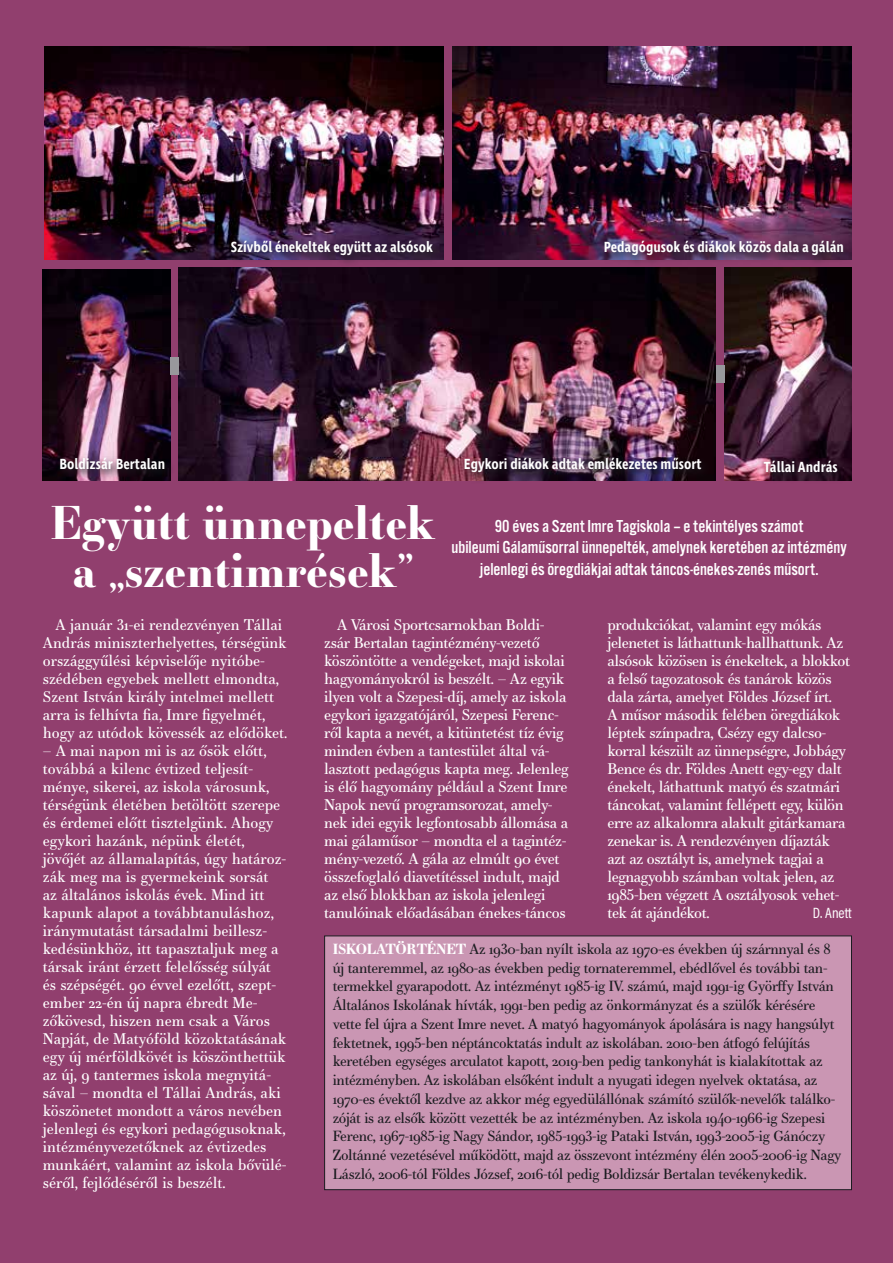
<style>
.page{position:relative;width:893px;height:1263px;background:#913f6e}
.page>*{position:absolute;margin:0;border:0;box-sizing:border-box;transform-origin:0 0}
.t1{font:700 45px/48px "Essonnes Display";color:#fff;text-align:center}
.t2{font:18px/21.6px "Alternate Got No 3 D";color:#fff;text-align:center}
.t3{font:15px/18px "Essonnes Text";letter-spacing:-.02em;color:#fff}
.t4{font:15px/18px "Essonnes Text";color:#fff}
.t5{font:600 15px "Ingra Cd";color:#fff}
.t6{font:15px "Acumin Pro Cond";color:#fff}
.t7{font:14.25px/18.8px "Essonnes Text";letter-spacing:-.02em;color:#1b1c20}
.s1{font-weight:700;color:#fff}
</style>
<div class="page">
<div style="left:324px;top:935px;width:528px;height:255px;background:#ca96b3;border:1px solid #1b1c20"></div>
<img style="left:452px;top:47px;width:400px;height:212px">
<img style="left:44px;top:47px;width:400px;height:212px">
<img style="left:178px;top:268px;width:538px;height:212px">
<svg style="left:226px;top:236px;width:216px;height:27px;background:#44294e"></svg>
<img style="left:724px;top:268px;width:128px;height:212px">
<img style="left:43px;top:270px;width:127px;height:210px">
<img style="left:599px;top:236px;width:253px;height:26px">
<img style="left:459px;top:454px;width:252px;height:27px">
<svg style="left:55px;top:454px;width:116px;height:27px;background:#442e3e"></svg>
<svg style="left:759px;top:457px;width:88px;height:24px;background:#3b1c2e"></svg>
<div style="left:716px;top:366px;width:8px;height:17px;background:#98989c"></div>
<div style="left:170px;top:357px;width:8px;height:17px;background:#98989c"></div>
<p class="t5" style="left:231px;top:237px;width:204px">Szívből énekeltek együtt az alsósok</p>
<p class="t5" style="left:604px;top:237px;width:242px">Pedagógusok és diákok közös dala a gálán</p>
<p class="t5" style="left:60px;top:455px;width:107px">Boldizsár Bertalan</p>
<p class="t5" style="left:464px;top:455px;width:239px">Egykori diákok adtak emlékezetes műsort</p>
<p class="t5" style="left:764px;top:458px;width:75px">Tállai András</p>
<h1 class="t1" style="left:50px;top:497px;width:387px">Együtt ünnepeltek a „szentimrések”</h1>
<p class="t2" style="left:451px;top:515px;width:397px">90 éves a Szent Imre Tagiskola – e tekintélyes számot<br>ubileumi Gálaműsorral ünnepelték, amelynek keretében az intézmény jelenlegi és öregdiákjai adtak táncos-énekes-zenés műsort.</p>
<p class="t4" style="left:43px;top:615px;width:246px;text-indent:13px">A január 31-ei rendezvényen Tállai András miniszterhelyettes, térségünk országgyűlési képviselője nyitóbe&shy;szédében egyebek mellett elmondta, Szent István király intelmei mellett arra is felhívta fia, Imre figyelmét, hogy az utódok kövessék az elődöket.</p>
<p class="t4" style="left:43px;top:741px;width:245px">– A mai napon mi is az ősök előtt, továbbá a kilenc évtized teljesít&shy;ménye, sikerei, az iskola városunk, térségünk életében betöltött szerepe és érdemei előtt tisztelgünk. Ahogy egykori hazánk, népünk életét, jövőjét az államalapítás, úgy határoz&shy;zák meg ma is gyermekeink sorsát<br>az általános iskolás évek. Mind itt kapunk alapot a továbbtanuláshoz, iránymutatást társadalmi beillesz&shy;kedésünkhöz, itt tapasztaljuk meg a társak iránt érzett felelősség súlyát és szépségét. 90 évvel ezelőtt, szept&shy;ember 22-én új napra ébredt Me&shy;zőkövesd, hiszen nem csak a Város Napját, de Matyóföld közoktatásának egy új mérföldkövét is köszönthettük az új, 9 tantermes iskola megnyitá&shy;sával – mondta el Tállai András, aki köszönetet mondott a város nevében jelenlegi és egykori pedagógusoknak, intézményvezetőknek az évtizedes munkáért, valamint az iskola bővülé&shy;séről, fejlődéséről is beszélt.</p>
<p class="t3" style="left:324px;top:615px;width:246px;text-indent:13px">A Városi Sportcsarnokban Boldi&shy;zsár Bertalan tagintézmény-vezető köszöntötte a vendégeket, majd iskolai hagyományokról is beszélt. – Az egyik ilyen volt a Szepesi-díj, amely az iskola egykori igazgatójáról, Szepesi Ferenc&shy;ről kapta a nevét, a kitüntetést tíz évig minden évben a tantestület által vá&shy;lasztott pedagógus kapta meg. Jelenleg is élő hagyomány például a Szent Imre Napok nevű programsorozat, amely&shy;nek idei egyik legfontosabb állomása a mai gálaműsor – mondta el a tagintéz&shy;mény-vezető. A gála az elmúlt 90 évet összefoglaló diavetítéssel indult, majd az első blokkban az iskola jelenlegi tanulóinak előadásában énekes-táncos</p>
<p class="t3" style="left:607px;top:615px;width:244px">produkciókat, valamint egy mókás jelenetet is láthattunk-hallhattunk. Az alsósok közösen is énekeltek, a blokkot a felső tagozatosok és tanárok közös dala zárta, amelyet Földes József írt.<br>A műsor második felében öregdiákok léptek színpadra, Csézy egy dalcso&shy;korral készült az ünnepségre, Jobbágy Bence és dr. Földes Anett egy-egy dalt énekelt, láthattunk matyó és szatmári táncokat, valamint fellépett egy, külön erre az alkalomra alakult gitárkamara zenekar is. A rendezvényen díjazták azt az osztályt is, amelynek tagjai a legnagyobb számban voltak jelen, az 1985-ben végzett A osztályosok vehet&shy;tek át ajándékot.</p>
<p class="t6" style="left:813px;top:903px;width:40px">D. Anett</p>
<p class="t7" style="left:333px;top:939px;width:510px"><span class="s1">ISKOLATÖRTÉNET</span> Az 1930-ban nyílt iskola az 1970-es években új szárnnyal és 8 új tanteremmel, az 1980-as években pedig tornateremmel, ebédlővel és további tan&shy;termekkel gyarapodott. Az intézményt 1985-ig IV. számú, majd 1991-ig Györffy István Általános Iskolának hívták, 1991-ben pedig az önkormányzat és a szülők kérésére vette fel újra a Szent Imre nevet. A matyó hagyományok ápolására is nagy hangsúlyt fektetnek, 1995-ben néptáncoktatás indult az iskolában. 2010-ben átfogó felújítás keretében egységes arculatot kapott, 2019-ben pedig tankonyhát is kialakítottak az intézményben. Az iskolában elsőként indult a nyugati idegen nyelvek oktatása, az 1970-es évektől kezdve az akkor még egyedülállónak számító szülők-nevelők találko&shy;zóját is az elsők között vezették be az intézményben. Az iskola 1940-1966-ig Szepesi Ferenc, 1967-1985-ig Nagy Sándor, 1985-1993-ig Pataki István, 1993-2005-ig Gánóczy Zoltánné vezetésével működött, majd az összevont intézmény élén 2005-2006-ig Nagy László, 2006-tól Földes József, 2016-tól pedig Boldizsár Bertalan tevékenykedik.</p>
</div>
